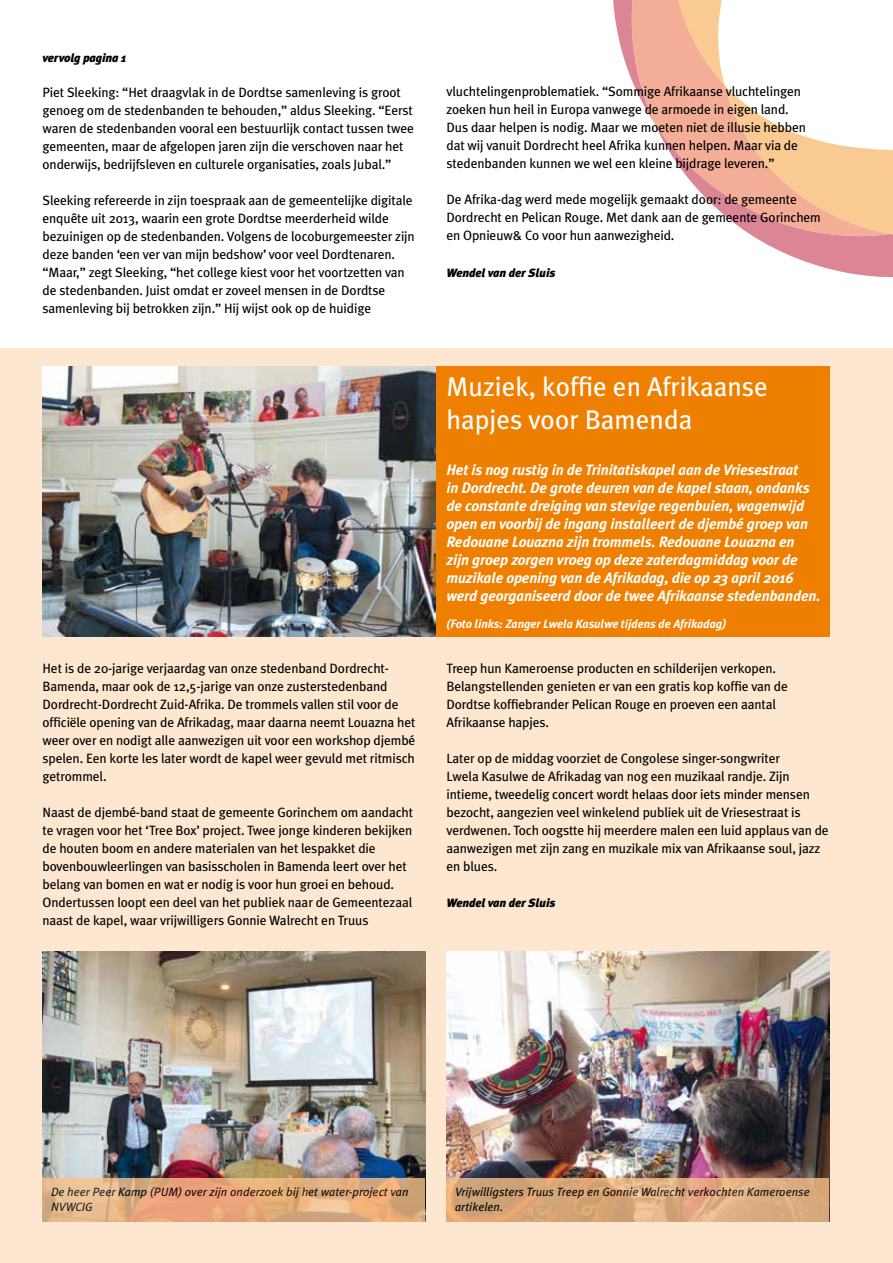
<style>
.page{position:relative;width:893px;height:1263px;background:#fff}
.page>*{position:absolute;margin:0;border:0;box-sizing:border-box;transform-origin:0 0}
.t1{font:27px/32.4px "Meta Plus";color:#fff}
.t2{font:italic 700 15px/18px "Meta Plus";letter-spacing:-.01em;color:#fff}
.t3{font:13.5px/18px "Meta Plus";letter-spacing:-.01em;color:#000}
.t4{font:italic 12px/15px "Meta Plus";color:#000}
.t5{font:italic 900 12px "Meta Plus";letter-spacing:-.01em;color:#000}
.t6{font:italic 700 12px "Meta Plus";letter-spacing:-.01em;color:#fff}
</style>
<div class="page">
<svg style="left:613px;top:0;width:280px;height:278px"></svg>
<div style="left:0;top:349px;width:893px;height:914px;background:#fde7d0"></div>
<img style="left:43px;top:367px;width:393px;height:270px">
<img style="left:43px;top:952px;width:382px;height:226px">
<img style="left:446px;top:952px;width:383px;height:226px">
<div style="left:436px;top:367px;width:393px;height:270px;background:#ee7f00"></div>
<svg style="left:43px;top:1178px;width:382px;height:44px;background:#e3ad80"></svg>
<svg style="left:446px;top:1178px;width:383px;height:44px;background:#daa97d"></svg>
<p class="t5" style="left:43px;top:51px;width:85px">vervolg pagina 1</p>
<p class="t3" style="left:43px;top:83px;width:373px">Piet Sleeking: “Het draagvlak in de Dordtse samenleving is groot genoeg om de stedenbanden te behouden,” aldus Sleeking. “Eerst waren de stedenbanden vooral een bestuurlijk contact tussen twee gemeenten, maar de afgelopen jaren zijn die verschoven naar het onderwijs, bedrijfsleven en culturele organisaties, zoals Jubal.”</p>
<p class="t3" style="left:43px;top:191px;width:374px">Sleeking refereerde in zijn toespraak aan de gemeentelijke digitale enquête uit 2013, waarin een grote Dordtse meerderheid wilde bezuinigen op de stedenbanden. Volgens de locoburgemeester zijn deze banden ‘een ver van mijn bedshow’ voor veel Dordtenaren. “Maar,” zegt Sleeking, “het college kiest voor het voortzetten van de stedenbanden. Juist omdat er zoveel mensen in de Dordtse samenleving bij betrokken zijn.” Hij wijst ook op de huidige</p>
<p class="t3" style="left:43px;top:659px;width:374px">Het is de 20-jarige verjaardag van onze stedenband Dordrecht-Bamenda, maar ook de 12,5-jarige van onze zusterstedenband Dordrecht-Dordrecht Zuid-Afrika. De trommels vallen stil voor de officiële opening van de Afrikadag, maar daarna neemt Louazna het weer over en nodigt alle aanwezigen uit voor een workshop djembé spelen. Een korte les later wordt de kapel weer gevuld met ritmisch getrommel.</p>
<p class="t3" style="left:43px;top:803px;width:372px">Naast de djembé-band staat de gemeente Gorinchem om aandacht te vragen voor het ‘Tree Box’ project. Twee jonge kinderen bekijken de houten boom en andere materialen van het lespakket die bovenbouwleerlingen van basisscholen in Bamenda leert over het belang van bomen en wat er nodig is voor hun groei en behoud.<br>Ondertussen loopt een deel van het publiek naar de Gemeentezaal naast de kapel, waar vrijwilligers Gonnie Walrecht en Truus</p>
<p class="t3" style="left:446px;top:83px;width:361px">vluchtelingenproblematiek. “Sommige Afrikaanse vluchtelingen zoeken hun heil in Europa vanwege de armoede in eigen land.<br>Dus daar helpen is nodig. Maar we moeten niet de illusie hebben dat wij vanuit Dordrecht heel Afrika kunnen helpen. Maar via de stedenbanden kunnen we wel een kleine bijdrage leveren.”</p>
<p class="t3" style="left:446px;top:191px;width:376px">De Afrika-dag werd mede mogelijk gemaakt door: de gemeente<br>Dordrecht en Pelican Rouge. Met dank aan de gemeente Gorinchem en Opnieuw&amp; Co voor hun aanwezigheid.</p>
<p class="t5" style="left:446px;top:265px;width:110px">Wendel van der Sluis</p>
<h1 class="t1" style="left:446px;top:370px;width:323px">Muziek, koffie en Afrikaanse hapjes voor Bamenda</h1>
<p class="t2" style="left:446px;top:460px;width:375px">Het is nog rustig in de Trinitatiskapel aan de Vriesestraat<br>in Dordrecht. De grote deuren van de kapel staan, ondanks de constante dreiging van stevige regenbuien, wagenwijd open en voorbij de ingang installeert de djembé groep van Redouane Louazna zijn trommels. Redouane Louazna en zijn groep zorgen vroeg op deze zaterdagmiddag voor de muzikale opening van de Afrikadag, die op 23 april 2016 werd georganiseerd door de twee Afrikaanse stedenbanden.</p>
<p class="t6" style="left:446px;top:616px;width:281px">(Foto links: Zanger Lwela Kasulwe tijdens de Afrikadag)</p>
<p class="t3" style="left:446px;top:659px;width:343px">Treep hun Kameroense producten en schilderijen verkopen.<br>Belangstellenden genieten er van een gratis kop koffie van de Dordtse koffiebrander Pelican Rouge en proeven een aantal Afrikaanse hapjes.</p>
<p class="t3" style="left:446px;top:749px;width:384px">Later op de middag voorziet de Congolese singer-songwriter<br>Lwela Kasulwe de Afrikadag van nog een muzikaal randje. Zijn intieme, tweedelig concert wordt helaas door iets minder mensen bezocht, aangezien veel winkelend publiek uit de Vriesestraat is verdwenen. Toch oogstte hij meerdere malen een luid applaus van de aanwezigen met zijn zang en muzikale mix van Afrikaanse soul, jazz en blues.</p>
<p class="t5" style="left:446px;top:895px;width:110px">Wendel van der Sluis</p>
<p class="t4" style="left:51px;top:1184px;width:359px">De heer Peer Kamp (PUM) over zijn onderzoek bij het water-project van<br>NVWCIG</p>
<p class="t4" style="left:455px;top:1184px;width:356px">Vrijwilligsters Truus Treep en Gonnie Walrecht verkochten Kameroense artikelen.</p>
</div>
